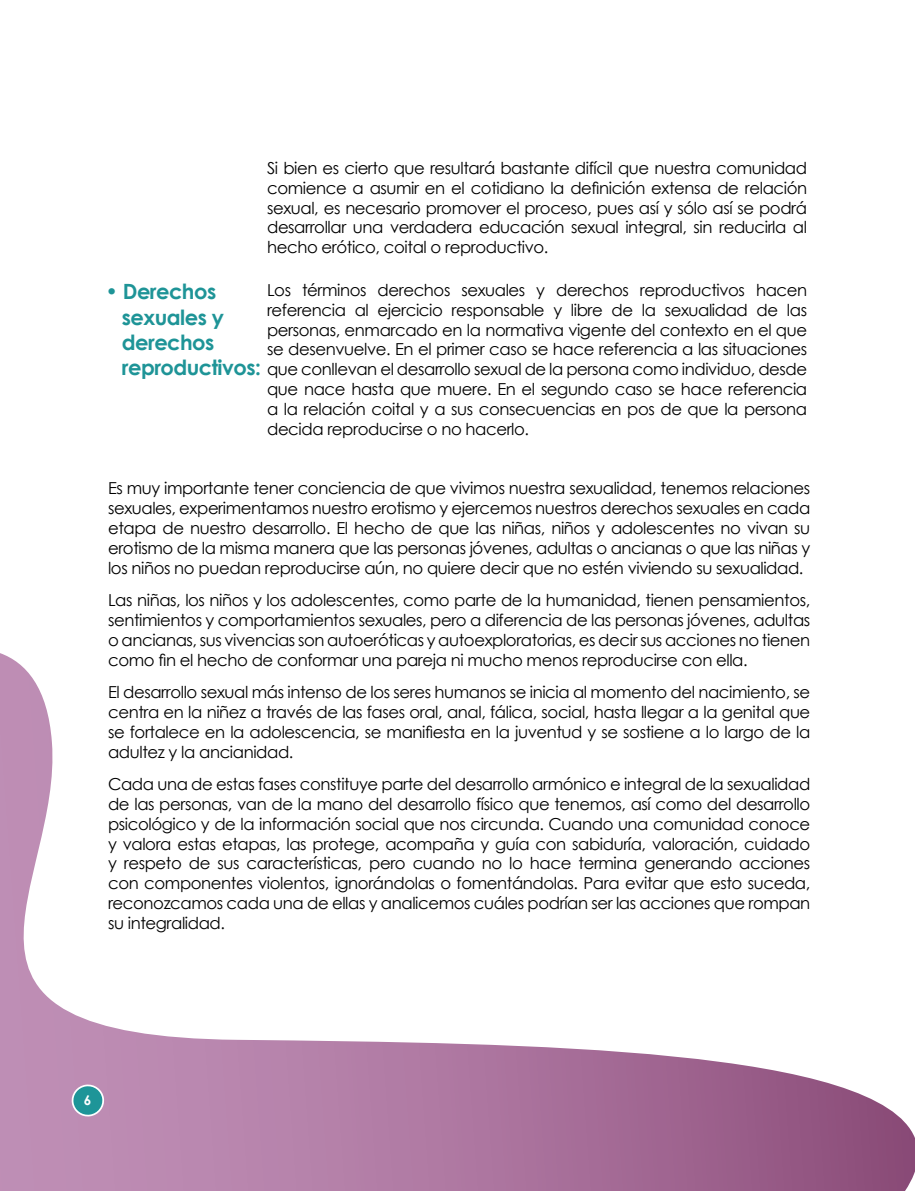
<style>
.page{position:relative;width:915px;height:1191px;background:#fff}
.page>*{position:absolute;margin:0;border:0;box-sizing:border-box;transform-origin:0 0}
.t1{font:700 21px/25.2px "Century Gothic";letter-spacing:-.025em;color:#1e9497}
.t2{font:16.5px/19.8px "Century Gothic";letter-spacing:-.025em;color:#000;text-align:justify}
.t3{font:700 13.5px "Century Gothic";color:#fff}
</style>
<div class="page">
<svg style="left:0;top:653px;width:914px;height:538px"></svg>
<svg style="left:71px;top:1083px;width:34px;height:34px"></svg>
<p class="t2" style="left:267px;top:158px;width:541px">Si bien es cierto que resultará bastante difícil que nuestra comunidad comience a asumir en el cotidiano la definición extensa de relación sexual, es necesario promover el proceso, pues así y sólo así se podrá desarrollar una verdadera educación sexual integral, sin reducirla al hecho erótico, coital o reproductivo.</p>
<p class="t2" style="left:267px;top:280px;width:541px">Los términos derechos sexuales y derechos reproductivos hacen referencia al ejercicio responsable y libre de la sexualidad de las personas, enmarcado en la normativa vigente del contexto en el que se desenvuelve. En el primer caso se hace referencia a las situaciones que conllevan el desarrollo sexual de la persona como individuo, desde que nace hasta que muere. En el segundo caso se hace referencia a la relación coital y a sus consecuencias en pos de que la persona decida reproducirse o no hacerlo.</p>
<p class="t1" style="left:122px;top:278px;width:140px;text-indent:-17px">• Derechos sexuales y derechos reproductivos:</p>
<p class="t2" style="left:108px;top:478px;width:703px">Es muy importante tener conciencia de que vivimos nuestra sexualidad, tenemos relaciones sexuales, experimentamos nuestro erotismo y ejercemos nuestros derechos sexuales en cada etapa de nuestro desarrollo. El hecho de que las niñas, niños y adolescentes no vivan su erotismo de la misma manera que las personas jóvenes, adultas o ancianas o que las niñas y los niños no puedan reproducirse aún, no quiere decir que no estén viviendo su sexualidad.</p>
<p class="t2" style="left:108px;top:590px;width:703px">Las niñas, los niños y los adolescentes, como parte de la humanidad, tienen pensamientos, sentimientos y comportamientos sexuales, pero a diferencia de las personas jóvenes, adultas o ancianas, sus vivencias son autoeróticas y autoexploratorias, es decir sus acciones no tienen como fin el hecho de conformar una pareja ni mucho menos reproducirse con ella.</p>
<p class="t2" style="left:108px;top:682px;width:703px">El desarrollo sexual más intenso de los seres humanos se inicia al momento del nacimiento, se centra en la niñez a través de las fases oral, anal, fálica, social, hasta llegar a la genital que se fortalece en la adolescencia, se manifiesta en la juventud y se sostiene a lo largo de la adultez y la ancianidad.</p>
<p class="t2" style="left:108px;top:774px;width:703px">Cada una de estas fases constituye parte del desarrollo armónico e integral de la sexualidad de las personas, van de la mano del desarrollo físico que tenemos, así como del desarrollo psicológico y de la información social que nos circunda. Cuando una comunidad conoce y valora estas etapas, las protege, acompaña y guía con sabiduría, valoración, cuidado y respeto de sus características, pero cuando no lo hace termina generando acciones con componentes violentos, ignorándolas o fomentándolas. Para evitar que esto suceda, reconozcamos cada una de ellas y analicemos cuáles podrían ser las acciones que rompan su integralidad.</p>
<p class="t3" style="left:84px;top:1090px;width:9px">6</p>
</div>
